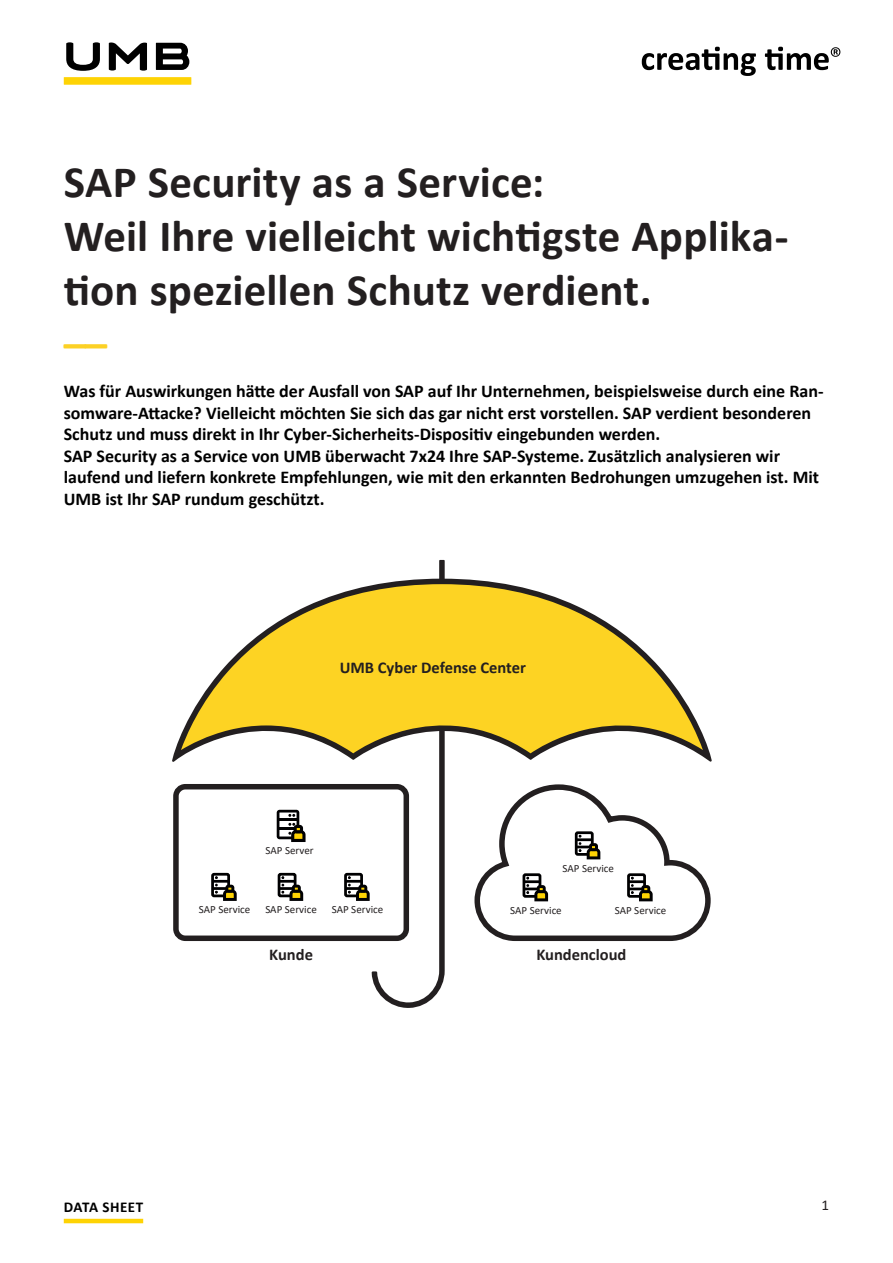
<style>
.page{position:relative;width:893px;height:1263px;background:#fff}
.page>*{position:absolute;margin:0;border:0;box-sizing:border-box;transform-origin:0 0}
.t1{font:700 45px/54px "Calibri";letter-spacing:.005em;color:#231f20}
.t2{font:700 45px "Calibri";color:#fcd125}
.t3{font:700 18px/21.6px "Calibri";color:#000}
.t4{font:700 16.5px "Calibri";color:#231f20}
.t5{font:700 15px "Calibri";letter-spacing:.03em;color:#000}
.t6{font:15px "Calibri";color:#231f20}
.t7{font:10.95px "Calibri";color:#231f20}
</style>
<div class="page">
<hr style="left:64px;top:1219px;width:79px;height:4px;background:#fed304">
<div style="left:64px;top:77px;width:127px;height:8px;background:#fed304"></div>
<svg style="left:66px;top:42px;width:34px;height:29px"></svg>
<svg style="left:109px;top:42px;width:38px;height:29px"></svg>
<svg style="left:156px;top:43px;width:33px;height:27px"></svg>
<svg style="left:642px;top:47px;width:114px;height:29px"></svg>
<svg style="left:765px;top:47px;width:75px;height:23px"></svg>
<div style="left:173px;top:784px;width:236px;height:157px;border:5px solid #231f20;border-radius:9px"></div>
<svg style="left:277px;top:810px;width:29px;height:32px"></svg>
<div style="left:211px;top:873px;width:19px;height:24px;border:3px solid #000001;border-radius:2px"></div>
<hr style="left:213px;top:880px;width:16px;height:3px;background:#000001">
<hr style="left:213px;top:887px;width:16px;height:3px;background:#000001">
<svg style="left:215px;top:876px;width:22px;height:25px"></svg>
<svg style="left:279px;top:874px;width:16px;height:22px"></svg>
<div style="left:278px;top:873px;width:18px;height:24px;border:3px solid #000001;border-radius:2px"></div>
<hr style="left:279px;top:880px;width:16px;height:3px;background:#000001">
<hr style="left:279px;top:887px;width:16px;height:3px;background:#000001">
<svg style="left:282px;top:876px;width:2px;height:17px"></svg>
<svg style="left:290px;top:885px;width:13px;height:16px"></svg>
<div style="left:344px;top:873px;width:19px;height:24px;border:3px solid #000001;border-radius:2px"></div>
<hr style="left:346px;top:880px;width:16px;height:3px;background:#000001">
<hr style="left:346px;top:887px;width:16px;height:3px;background:#000001">
<svg style="left:474px;top:784px;width:237px;height:157px"></svg>
<svg style="left:439px;top:560px;width:6px;height:19px"></svg>
<svg style="left:348px;top:762px;width:97px;height:246px"></svg>
<svg style="left:172px;top:579px;width:540px;height:183px;fill:#fdd323"></svg>
<h1 class="t1" style="left:64px;top:154px;width:726px">SAP Security as a Service:<br>Weil Ihre vielleicht wichtigste Applika&shy;tion speziellen Schutz verdient.</h1>
<h1 class="t2" style="left:64px;top:312px;width:45px">––</h1>
<p class="t3" style="left:64px;top:380px;width:761px">Was für Auswirkungen hätte der Ausfall von SAP auf Ihr Unternehmen, beispielsweise durch eine Ran&shy;somware-Attacke? Vielleicht möchten Sie sich das gar nicht erst vorstellen. SAP verdient besonderen Schutz und muss direkt in Ihr Cyber-Sicherheits-Dispositiv eingebunden werden.<br>SAP Security as a Service von UMB überwacht 7x24 Ihre SAP-Systeme. Zusätzlich analysieren wir laufend und liefern konkrete Empfehlungen, wie mit den erkannten Bedrohungen umzugehen ist. Mit UMB ist Ihr SAP rundum geschützt.</p>
<p class="t4" style="left:340px;top:656px;width:188px">UMB Cyber Defense Center</p>
<p class="t7" style="left:266px;top:843px;width:50px">SAP Server</p>
<p class="t7" style="left:562px;top:861px;width:53px">SAP Service</p>
<p class="t7" style="left:199px;top:902px;width:53px">SAP Service</p>
<p class="t7" style="left:265px;top:902px;width:53px">SAP Service</p>
<p class="t7" style="left:332px;top:902px;width:53px">SAP Service</p>
<p class="t7" style="left:510px;top:903px;width:53px">SAP Service</p>
<p class="t7" style="left:615px;top:903px;width:53px">SAP Service</p>
<p class="t4" style="left:269px;top:943px;width:45px">Kunde</p>
<p class="t4" style="left:536px;top:943px;width:92px">Kundencloud</p>
<p class="t5" style="left:64px;top:1196px;width:81px">DATA SHEET</p>
<p class="t6" style="left:822px;top:1195px;width:9px">1</p>
</div>
